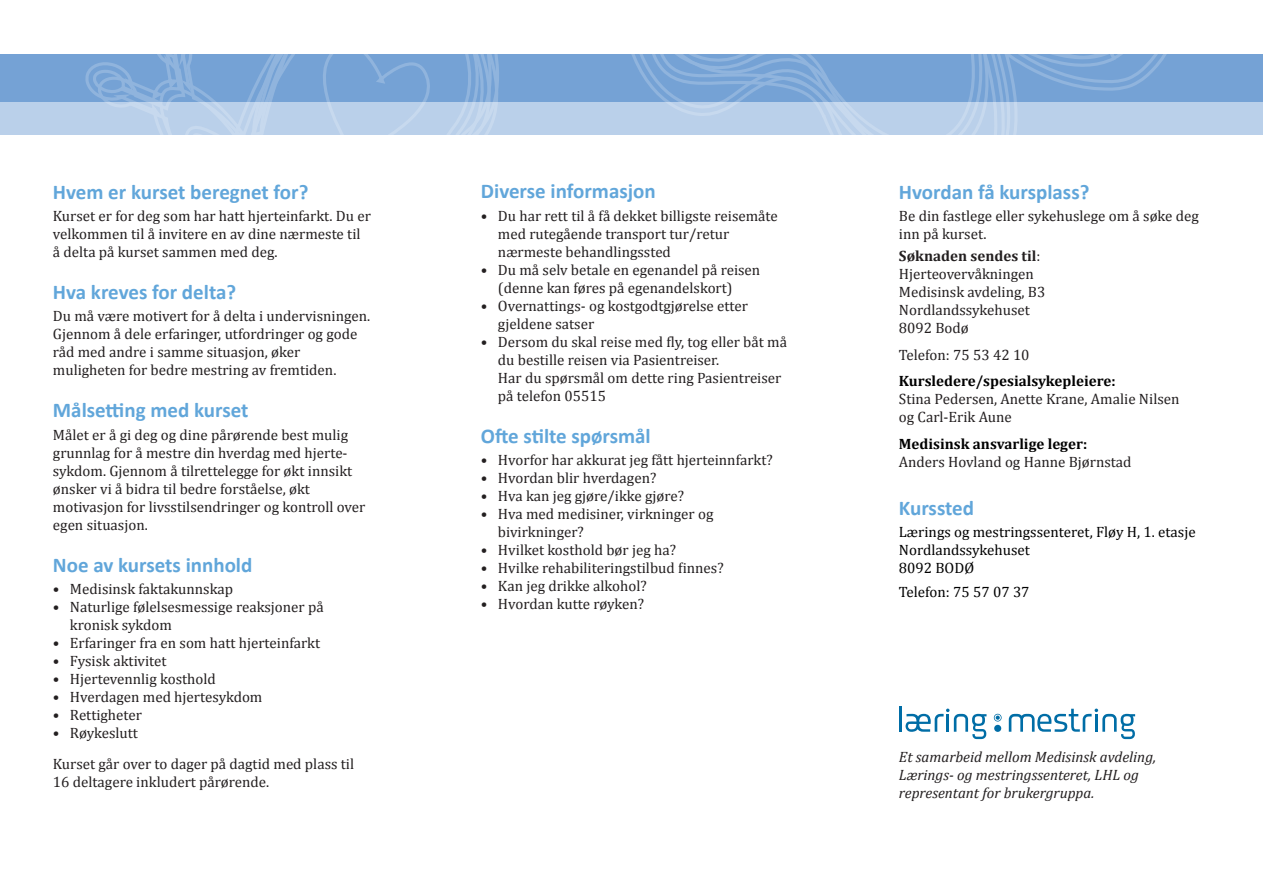
<style>
.page{position:relative;width:1263px;height:893px;background:#fff}
.page>*{position:absolute;margin:0;border:0;box-sizing:border-box;transform-origin:0 0}
.t1{font:700 21px "Calibri";color:#61a6da}
.t2{font:15px/18px "Cambria";color:#231f20}
.t3{font:italic 15px/18px "Cambria";color:#231f20}
.t4{font:15px/18px "Cambria";color:#000}
.t5{font:700 15px "Cambria";color:#000}
.s1{font-weight:700}
</style>
<div class="page">
<div style="left:0;top:54px;width:1263px;height:48px;background:#75a2d5"></div>
<div style="left:0;top:102px;width:1263px;height:33px;background:#bad0ea"></div>
<svg style="left:85px;top:54px;width:210px;height:81px"></svg>
<svg style="left:323px;top:54px;width:176px;height:81px"></svg>
<svg style="left:631px;top:54px;width:536px;height:81px"></svg>
<hr style="left:899px;top:706px;width:2px;height:26px;background:#006da6">
<div style="left:994px;top:725px;width:7px;height:7px;background:#006da6;border-radius:50%"></div>
<svg style="left:994px;top:714px;width:7px;height:7px"></svg>
<svg style="left:905px;top:709px;width:82px;height:30px"></svg>
<svg style="left:1009px;top:709px;width:127px;height:30px"></svg>
<h1 class="t1" style="left:53px;top:178px;width:257px">Hvem er kurset beregnet for?</h1>
<p class="t2" style="left:53px;top:207px;width:319px">Kurset er for deg som har hatt hjerteinfarkt. Du er velkommen til å invitere en av dine nærmeste til å delta på kurset sammen med deg.</p>
<h1 class="t1" style="left:53px;top:279px;width:185px">Hva kreves for delta?</h1>
<p class="t2" style="left:53px;top:307px;width:319px">Du må være motivert for å delta i undervisningen.<br>Gjennom å dele erfaringer, utfordringer og gode råd med andre i samme situasjon, øker muligheten for bedre mestring av fremtiden.</p>
<h1 class="t1" style="left:53px;top:397px;width:197px">Målsetting med kurset</h1>
<p class="t2" style="left:53px;top:425px;width:314px">Målet er å gi deg og dine pårørende best mulig grunnlag for å mestre din hverdag med hjerte&shy;sykdom. Gjennom å tilrettelegge for økt innsikt ønsker vi å bidra til bedre forståelse, økt motivasjon for livsstilsendringer og kontroll over egen situasjon.</p>
<h1 class="t1" style="left:53px;top:551px;width:201px">Noe av kursets innhold</h1>
<p class="t2" style="left:53px;top:580px;width:182px">• Medisinsk faktakunnskap</p>
<p class="t2" style="left:70px;top:598px;width:255px;text-indent:-17px">• Naturlige følelsesmessige reaksjoner på kronisk sykdom</p>
<p class="t2" style="left:53px;top:634px;width:269px">• Erfaringer fra en som hatt hjerteinfarkt</p>
<p class="t2" style="left:53px;top:652px;width:115px">• Fysisk aktivitet</p>
<p class="t2" style="left:53px;top:670px;width:164px">• Hjertevennlig kosthold</p>
<p class="t2" style="left:53px;top:688px;width:211px">• Hverdagen med hjertesykdom</p>
<p class="t2" style="left:53px;top:706px;width:91px">• Rettigheter</p>
<p class="t2" style="left:53px;top:717px;width:303px;line-height:30.8px">• Røykeslutt<br>Kurset går over to dager på dagtid med plass til</p>
<p class="t2" style="left:53px;top:772px;width:218px">16 deltagere inkludert pårørende.</p>
<h1 class="t1" style="left:481px;top:178px;width:176px">Diverse informasjon</h1>
<p class="t2" style="left:498px;top:206px;width:281px;text-indent:-17px">• Du har rett til å få dekket billigste reisemåte med rutegående transport tur/retur nærmeste behandlingssted</p>
<p class="t2" style="left:498px;top:260px;width:264px;text-indent:-17px">• Du må selv betale en egenandel på reisen (denne kan føres på egenandelskort)</p>
<p class="t2" style="left:498px;top:296px;width:252px;text-indent:-17px">• Overnattings- og kostgodtgjørelse etter gjeldene satser</p>
<p class="t2" style="left:498px;top:332px;width:290px;text-indent:-17px">• Dersom du skal reise med fly, tog eller båt må du bestille reisen via Pasientreiser.<br>Har du spørsmål om dette ring Pasientreiser på telefon 05515</p>
<h1 class="t1" style="left:481px;top:422px;width:171px">Ofte stilte spørsmål</h1>
<p class="t2" style="left:481px;top:451px;width:293px">• Hvorfor har akkurat jeg fått hjerteinnfarkt?</p>
<p class="t2" style="left:481px;top:469px;width:177px">• Hvordan blir hverdagen?</p>
<p class="t2" style="left:481px;top:487px;width:205px">• Hva kan jeg gjøre/ikke gjøre?</p>
<p class="t2" style="left:498px;top:505px;width:217px;text-indent:-17px">• Hva med medisiner, virkninger og bivirkninger?</p>
<p class="t2" style="left:481px;top:541px;width:197px">• Hvilket kosthold bør jeg ha?</p>
<p class="t2" style="left:481px;top:559px;width:244px">• Hvilke rehabiliteringstilbud finnes?</p>
<p class="t2" style="left:481px;top:577px;width:167px">• Kan jeg drikke alkohol?</p>
<p class="t2" style="left:481px;top:595px;width:165px">• Hvordan kutte røyken?</p>
<h1 class="t1" style="left:899px;top:178px;width:192px">Hvordan få kursplass?</h1>
<p class="t2" style="left:899px;top:207px;width:301px">Be din fastlege eller sykehuslege om å søke deg inn på kurset.</p>
<p class="t2" style="left:899px;top:247px;width:148px"><span class="s1">Søknaden sendes til</span>:<br>Hjerteovervåkningen<br>Medisinsk avdeling, B3<br>Nordlandssykehuset<br>8092 Bodø</p>
<p class="t2" style="left:899px;top:346px;width:132px">Telefon: 75 53 42 10</p>
<p class="t5" style="left:899px;top:371px;width:218px">Kursledere/spesialsykepleiere:</p>
<p class="t2" style="left:899px;top:390px;width:282px">Stina Pedersen, Anette Krane, Amalie Nilsen og Carl-Erik Aune</p>
<p class="t5" style="left:899px;top:433px;width:190px">Medisinsk ansvarlige leger:</p>
<p class="t2" style="left:899px;top:453px;width:234px">Anders Hovland og Hanne Bjørnstad</p>
<h1 class="t1" style="left:899px;top:494px;width:77px">Kurssted</h1>
<p class="t4" style="left:899px;top:523px;width:298px">Lærings og mestringssenteret, Fløy H, 1. etasje<br>Nordlandssykehuset<br>8092 BODØ</p>
<p class="t4" style="left:899px;top:583px;width:132px">Telefon: 75 57 07 37</p>
<p class="t3" style="left:899px;top:747px;width:259px">Et samarbeid mellom Medisinsk avdeling,<br>Lærings- og mestringssenteret, LHL og representant for brukergruppa.</p>
</div>
